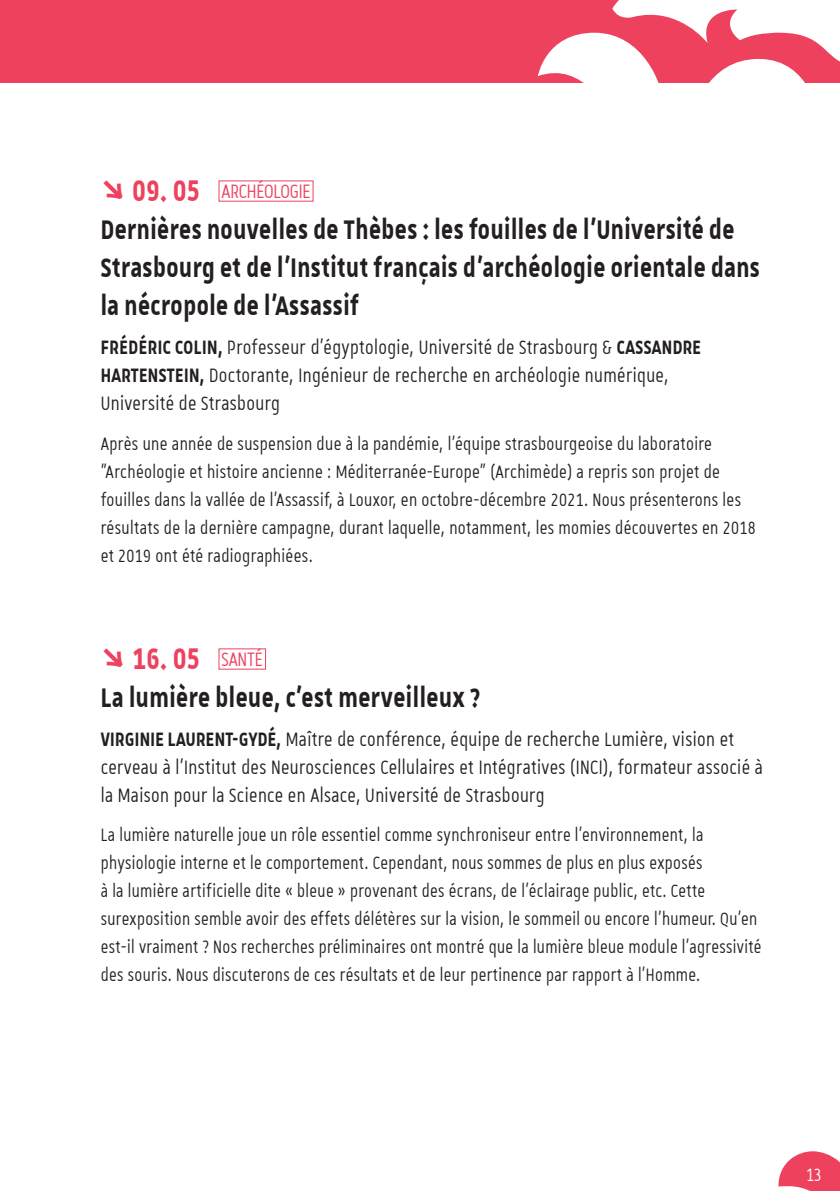
<style>
.page{position:relative;width:840px;height:1191px;background:#fff}
.page>*{position:absolute;margin:0;border:0;box-sizing:border-box;transform-origin:0 0}
.t1{font:700 40px "Unistra A";letter-spacing:.02em;color:#ee415e}
.t2{font:700 36px/38px "Unistra A";letter-spacing:.02em;color:#231f20;scale:.75 1}
.t3{font:26px/28px "Unistra A";letter-spacing:.02em;color:#231f20;scale:.75 1}
.t4{font:26px "Unistra A";letter-spacing:-.01em;color:#ee415e;scale:.75 1}
.t5{font:24px/28px "Unistra A";letter-spacing:.02em;color:#231f20;scale:.74 1}
.t6{font:24px/28px "Unistra A";letter-spacing:.02em;color:#231f20;scale:.75 1}
.t7{font:24px "Unistra A";color:#fff;scale:.75 1}
.s1{font-weight:700}
</style>
<div class="page">
<svg style="left:778px;top:1151px;width:61px;height:40px"></svg>
<div style="left:0;top:0;width:839px;height:82px;background:#ee415e"></div>
<svg style="left:377px;top:0;width:462px;height:83px"></svg>
<p class="t4" style="left:221px;top:177px;width:120px">ARCHÉOLOGIE</p>
<h1 class="t1" style="left:101px;top:168px;width:101px">↘ 09. 05</h1>
<h2 class="t2" style="left:101px;top:209px;width:879px">Dernières nouvelles de Thèbes : les fouilles de l’Université de<br>Strasbourg et de l’Institut français d'archéologie orientale dans la nécropole de l’Assassif</h2>
<p class="t3" style="left:101px;top:333px;width:801px"><span class="s1">FRÉDÉRIC COLIN,</span> Professeur d’égyptologie, Université de Strasbourg &amp; <span class="s1">CASSANDRE<br>HARTENSTEIN,</span> Doctorante, Ingénieur de recherche en archéologie numérique,<br>Université de Strasbourg</p>
<p class="t6" style="left:101px;top:429px;width:874px">Après une année de suspension due à la pandémie, l’équipe strasbourgeoise du laboratoire "Archéologie et histoire ancienne : Méditerranée-Europe" (Archimède) a repris son projet de fouilles dans la vallée de l’Assassif, à Louxor, en octobre-décembre 2021. Nous présenterons les résultats de la dernière campagne, durant laquelle, notamment, les momies découvertes en 2018 et 2019 ont été radiographiées.</p>
<p class="t4" style="left:221px;top:645px;width:57px">SANTÉ</p>
<h1 class="t1" style="left:101px;top:635px;width:101px">↘ 16. 05</h1>
<h2 class="t2" style="left:101px;top:677px;width:507px">La lumière bleue, c'est merveilleux ?</h2>
<p class="t3" style="left:101px;top:724px;width:883px"><span class="s1">VIRGINIE LAURENT-GYDÉ,</span> Maître de conférence, équipe de recherche Lumière, vision et cerveau à l’Institut des Neurosciences Cellulaires et Intégratives (INCI), formateur associé à la Maison pour la Science en Alsace, Université de Strasbourg</p>
<p class="t5" style="left:101px;top:820px;width:893px">La lumière naturelle joue un rôle essentiel comme synchroniseur entre l’environnement, la physiologie interne et le comportement. Cependant, nous sommes de plus en plus exposés<br>à la lumière artificielle dite « bleue » provenant des écrans, de l’éclairage public, etc. Cette surexposition semble avoir des effets délétères sur la vision, le sommeil ou encore l’humeur. Qu’en est-il vraiment ? Nos recherches préliminaires ont montré que la lumière bleue module l’agressivité des souris. Nous discuterons de ces résultats et de leur pertinence par rapport à l’Homme.</p>
<p class="t7" style="left:805px;top:1162px;width:22px">13</p>
</div>
